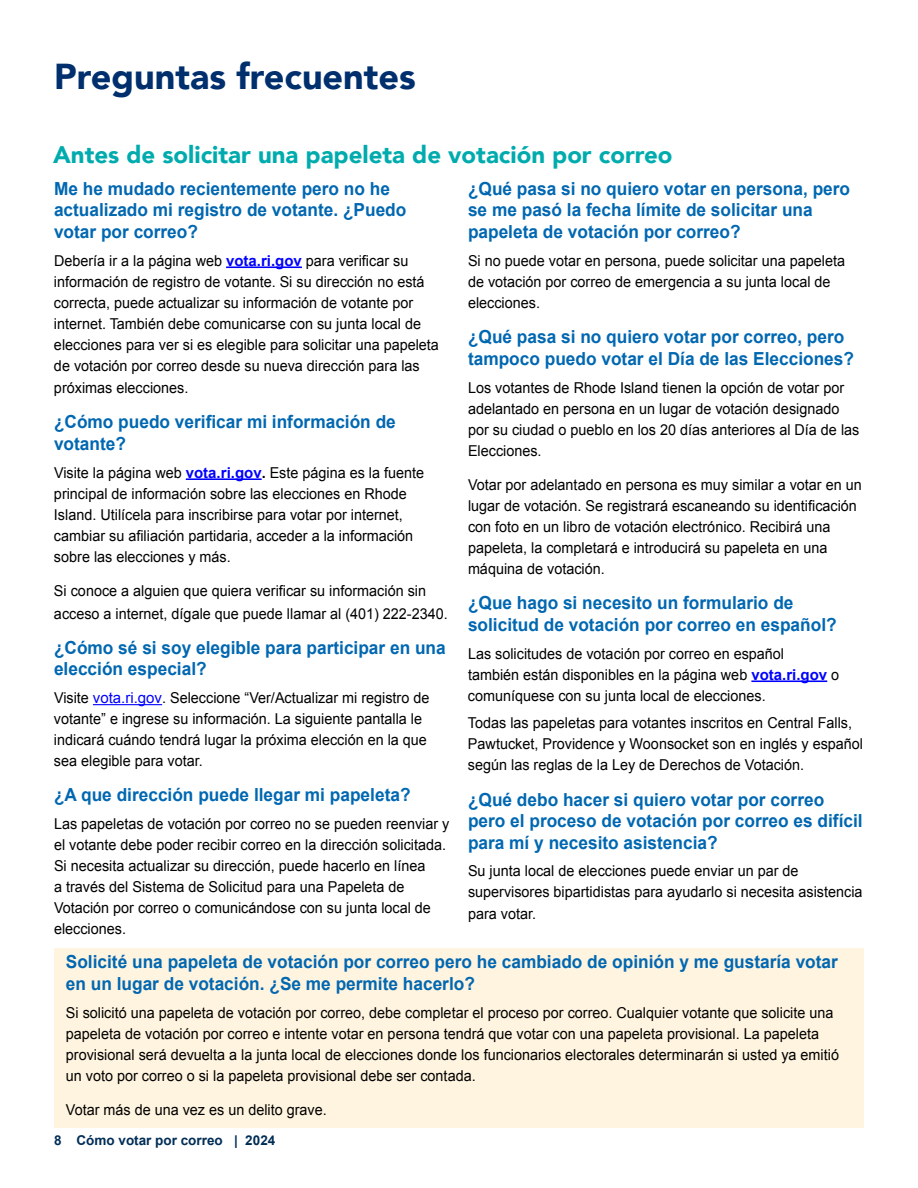
<style>
.page{position:relative;width:918px;height:1188px;background:#fff}
.page>*{position:absolute;margin:0;border:0;box-sizing:border-box;transform-origin:0 0}
.t1{font:900 36px "Avenir";color:#002f6e}
.t2{font:900 24px "Avenir";color:#00abae}
.t3{font:700 18px/21.6px "Arial";color:#0067b1;scale:.96 1}
.t4{font:15px/21px "Arial";color:#000;scale:.96 1}
.t5{font:700 13.5px "Arial";color:#002d56}
.s1{font-weight:700;color:#00f}
.s2{font-weight:700}
.s3{color:#00f}
</style>
<div class="page">
<div style="left:54px;top:948px;width:810px;height:180px;background:#fff4df"></div>
<hr style="left:226px;top:266px;width:76px;height:2px;background:#00f">
<hr style="left:186px;top:478px;width:76px;height:2px;background:#00f">
<hr style="left:93px;top:704px;width:69px;height:1px;background:#00f">
<hr style="left:751px;top:680px;width:76px;height:2px;background:#00f">
<h1 class="t1" style="left:54px;top:46px;width:363px">Preguntas frecuentes</h1>
<h2 class="t2" style="left:53px;top:134px;width:621px">Antes de solicitar una papeleta de votación por correo</h2>
<p class="t3" style="left:54px;top:178px;width:369px">Me he mudado recientemente pero no he actualizado mi registro de votante. ¿Puedo votar por correo?</p>
<p class="t4" style="left:54px;top:250px;width:403px">Debería ir a la página web <span class="s1">vota.ri.gov</span> para verificar su información de registro de votante. Si su dirección no está correcta, puede actualizar su información de votante por internet. También debe comunicarse con su junta local de elecciones para ver si es elegible para solicitar una papeleta de votación por correo desde su nueva dirección para las</p>
<p class="t4" style="left:54px;top:378px;width:142px">próximas elecciones.</p>
<h4 class="t3" style="left:54px;top:412px;width:358px">¿Cómo puedo verificar mi información de</h4>
<p class="t3" style="left:54px;top:433px;width:77px">votante?</p>
<p class="t4" style="left:54px;top:462px;width:387px">Visite la página web <span class="s1">vota.ri.gov</span><span class="s2">.</span> Este página es la fuente principal de información sobre las elecciones en Rhode<br>Island. Utilícela para inscribirse para votar por internet,</p>
<p class="t4" style="left:54px;top:525px;width:376px">cambiar su afiliación partidaria, acceder a la información</p>
<p class="t4" style="left:54px;top:546px;width:186px">sobre las elecciones y más.</p>
<p class="t4" style="left:54px;top:581px;width:389px">Si conoce a alguien que quiera verificar su información sin</p>
<p class="t4" style="left:54px;top:603px;width:412px">acceso a internet, dígale que puede llamar al (401) 222-2340.</p>
<p class="t3" style="left:54px;top:637px;width:410px">¿Cómo sé si soy elegible para participar en una elección especial?</p>
<p class="t4" style="left:54px;top:687px;width:393px">Visite <span class="s3">vota.ri.gov</span>. Seleccione “Ver/Actualizar mi registro de votante” e ingrese su información. La siguiente pantalla le indicará cuándo tendrá lugar la próxima elección en la que sea elegible para votar.</p>
<p class="t3" style="left:54px;top:785px;width:373px">¿A que dirección puede llegar mi papeleta?</p>
<p class="t4" style="left:54px;top:813px;width:413px">Las papeletas de votación por correo no se pueden reenviar y el votante debe poder recibir correo en la dirección solicitada.<br>Si necesita actualizar su dirección, puede hacerlo en línea<br>a través del Sistema de Solicitud para una Papeleta de Votación por correo o comunicándose con su junta local de elecciones.</p>
<p class="t3" style="left:468px;top:178px;width:400px">¿Qué pasa si no quiero votar en persona, pero se me pasó la fecha límite de solicitar una papeleta de votación por correo?</p>
<p class="t4" style="left:468px;top:250px;width:394px">Si no puede votar en persona, puede solicitar una papeleta de votación por correo de emergencia a su junta local de elecciones.</p>
<p class="t3" style="left:468px;top:327px;width:404px">¿Qué pasa si no quiero votar por correo, pero tampoco puedo votar el Día de las Elecciones?</p>
<p class="t4" style="left:468px;top:377px;width:409px">Los votantes de Rhode Island tienen la opción de votar por adelantado en persona en un lugar de votación designado por su ciudad o pueblo en los 20 días anteriores al Día de las Elecciones.</p>
<p class="t4" style="left:468px;top:475px;width:412px">Votar por adelantado en persona es muy similar a votar en un</p>
<p class="t4" style="left:468px;top:496px;width:407px">lugar de votación. Se registrará escaneando su identificación</p>
<p class="t4" style="left:468px;top:517px;width:379px">con foto en un libro de votación electrónico. Recibirá una papeleta, la completará e introducirá su papeleta en una máquina de votación.</p>
<p class="t3" style="left:468px;top:593px;width:386px">¿Que hago si necesito un formulario de solicitud de votación por correo en español?</p>
<p class="t4" style="left:468px;top:643px;width:388px">Las solicitudes de votación por correo en español<br>también están disponibles en la página web <span class="s1">vota.ri.gov</span> o comuníquese con su junta local de elecciones.</p>
<p class="t4" style="left:468px;top:713px;width:413px">Todas las papeletas para votantes inscritos en Central Falls,<br>Pawtucket, Providence y Woonsocket son en inglés y español según las reglas de la Ley de Derechos de Votación.</p>
<p class="t3" style="left:468px;top:789px;width:413px">¿Qué debo hacer si quiero votar por correo pero el proceso de votación por correo es difícil para mí y necesito asistencia?</p>
<p class="t4" style="left:468px;top:861px;width:412px">Su junta local de elecciones puede enviar un par de supervisores bipartidistas para ayudarlo si necesita asistencia para votar.</p>
<p class="t3" style="left:66px;top:952px;width:806px">Solicité una papeleta de votación por correo pero he cambiado de opinión y me gustaría votar en un lugar de votación. ¿Se me permite hacerlo?</p>
<p class="t4" style="left:66px;top:1002px;width:807px">Si solicitó una papeleta de votación por correo, debe completar el proceso por correo. Cualquier votante que solicite una papeleta de votación por correo e intente votar en persona tendrá que votar con una papeleta provisional. La papeleta provisional será devuelta a la junta local de elecciones donde los funcionarios electorales determinarán si usted ya emitió un voto por correo o si la papeleta provisional debe ser contada.</p>
<p class="t4" style="left:66px;top:1100px;width:273px">Votar más de una vez es un delito grave.</p>
<p class="t5" style="left:54px;top:1131px;width:223px">8 Cómo votar por correo | 2024</p>
</div>
